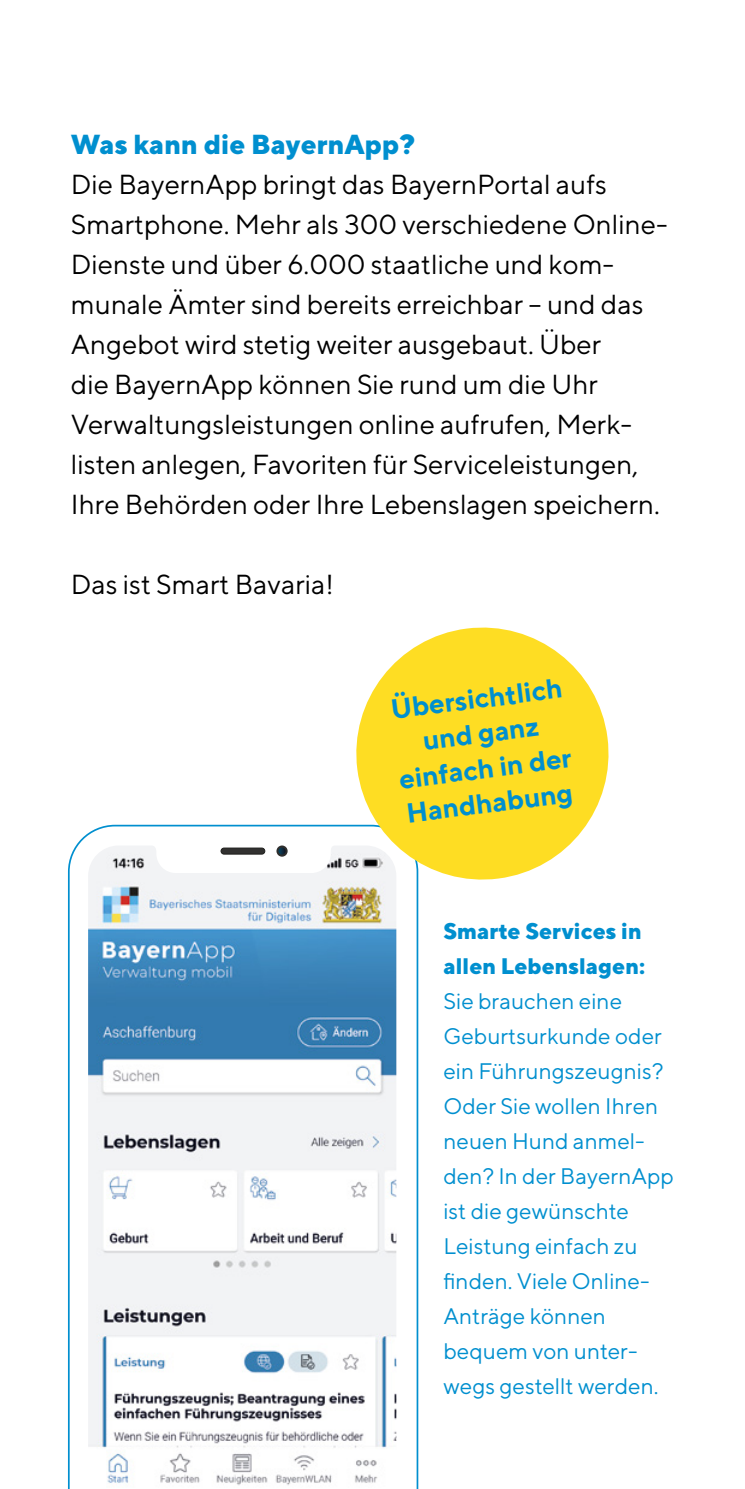
<style>
.page{position:relative;width:745px;height:1489px;background:#fff}
.page>*{position:absolute;margin:0;border:0;box-sizing:border-box;transform-origin:0 0}
.t1{font:27.5px/40px "TT Norms";color:#000}
.t2{font:700 27.5px/35px "TT Norms";color:#008fcf;text-align:center}
.t3{font:800 27.5px "TT Norms";color:#008fcf}
.t4{font:22.5px/35px "TT Norms";color:#008fcf}
.t5{font:800 22.5px/35px "TT Norms";color:#008fcf}
.s1{font-weight:400}
</style>
<div class="page">
<svg style="left:68px;top:824px;width:350px;height:664px"></svg>
<img style="left:88px;top:845px;width:308px;height:643px">
<svg style="left:348px;top:627px;width:261px;height:260px;fill:#fedd23"></svg>
<p class="t3" style="left:71px;top:127px;width:345px">Was kann die BayernApp?</p>
<p class="t1" style="left:71px;top:164px;width:598px">Die BayernApp bringt das BayernPortal aufs Smartphone. Mehr als 300 verschiedene Online-Dienste und über 6.000 staatliche und kom&shy;munale Ämter sind bereits erreichbar – und das Angebot wird stetig weiter ausgebaut. Über<br>die BayernApp können Sie rund um die Uhr Verwaltungsleistungen online aufrufen, Merk&shy;listen anlegen, Favoriten für Serviceleistungen, Ihre Behörden oder Ihre Lebenslagen speichern.</p>
<p class="t1" style="left:71px;top:564px;width:264px">Das ist Smart Bavaria!</p>
<p class="t2" style="left:388px;top:691px;width:174px;rotate:-7deg">Übersichtlich</p>
<p class="t2" style="left:392px;top:726px;width:175px;rotate:-7deg">und ganz einfach in der</p>
<p class="t2" style="left:404px;top:795px;width:169px;rotate:-7deg">Handhabung</p>
<p class="t5" style="left:443px;top:913px;width:203px">Smarte Services in allen Lebenslagen:<br><span class="s1">Sie brauchen eine</span></p>
<p class="t4" style="left:443px;top:1018px;width:220px">Geburtsurkunde oder</p>
<p class="t4" style="left:443px;top:1053px;width:221px">ein Führungszeugnis?</p>
<p class="t4" style="left:443px;top:1088px;width:216px">Oder Sie wollen Ihren</p>
<p class="t4" style="left:443px;top:1123px;width:232px">neuen Hund anmel&shy;den? In der BayernApp ist die gewünschte<br>Leistung einfach zu finden. Viele Online-<br>Anträge können bequem von unter&shy;wegs gestellt werden.</p>
</div>
